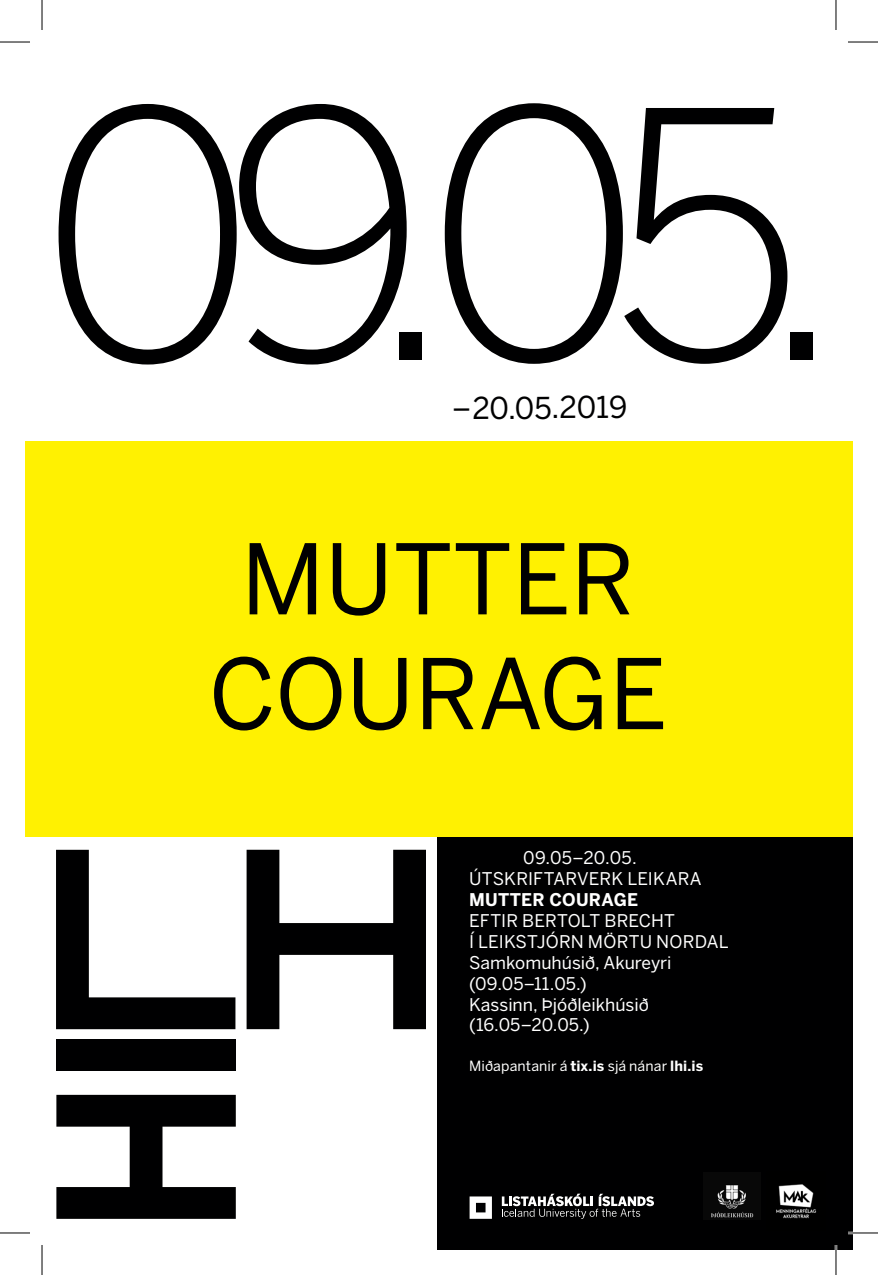
<style>
.page{position:relative;width:878px;height:1275px;background:#fff}
.page>*{position:absolute;margin:0;border:0;box-sizing:border-box;transform-origin:0 0}
.t1{font:300 339.2px "Benton Sans";color:#000001}
.t2{font:96.2px/114.8px "Benton Sans";color:#000001;text-align:center}
.t3{font:29.8px "Benton Sans";letter-spacing:-.01em;color:#000001}
.t4{font:17.4px/20.8px "Benton Sans";letter-spacing:.005em;color:#fff}
.t5{font:700 17.4px "Benton Sans";letter-spacing:.01em;color:#fff}
.t6{font:14px "Benton Sans";letter-spacing:.01em;color:#fff}
.s1{font-weight:700}
</style>
<div class="page">
<div style="left:438px;top:836px;width:415px;height:414px;background:#000001"></div>
<div style="left:25px;top:441px;width:828px;height:395px;background:#fff101"></div>
<svg style="left:469px;top:1196px;width:23px;height:22px"></svg>
<svg style="left:502px;top:1193px;width:152px;height:25px"></svg>
<svg style="left:56px;top:849px;width:179px;height:180px"></svg>
<svg style="left:247px;top:849px;width:179px;height:180px"></svg>
<div style="left:56px;top:1039px;width:180px;height:32px;background:#000001"></div>
<svg style="left:56px;top:1094px;width:180px;height:124px"></svg>
<img style="left:711px;top:1185px;width:43px;height:33px">
<img style="left:776px;top:1184px;width:41px;height:35px">
<hr style="left:848px;top:1231px;width:30px;height:3px;background:#fff">
<hr style="left:834px;top:1245px;width:3px;height:30px;background:#fff">
<hr style="left:0;top:42px;width:30px;height:1px;background:#000">
<hr style="left:848px;top:42px;width:30px;height:1px;background:#000">
<hr style="left:0;top:1232px;width:30px;height:1px;background:#000">
<hr style="left:848px;top:1232px;width:30px;height:1px;background:#000">
<hr style="left:42px;top:0;width:1px;height:30px;background:#000">
<hr style="left:42px;top:1245px;width:1px;height:30px;background:#000">
<hr style="left:835px;top:0;width:1px;height:30px;background:#000">
<hr style="left:835px;top:1245px;width:1px;height:30px;background:#000">
<p class="t1" style="left:38px;top:36px;width:810px">09.05.</p>
<p class="t3" style="left:452px;top:390px;width:177px">– 20.05.2019</p>
<p class="t2" style="left:209px;top:521px;width:460px">MUTTER<br>COURAGE</p>
<p class="t4" style="left:469px;top:847px;width:234px;text-indent:54px">09.05–20.05.<br>ÚTSKRIFTARVERK LEIKARA</p>
<p class="t5" style="left:469px;top:889px;width:171px">MUTTER COURAGE</p>
<p class="t4" style="left:469px;top:910px;width:207px">EFTIR BERTOLT BRECHT</p>
<p class="t4" style="left:469px;top:931px;width:261px">Í LEIKSTJÓRN MÖRTU NORDAL<br>Samkomuhúsið, Akureyri (09.05–11.05.)</p>
<p class="t4" style="left:469px;top:993px;width:181px">Kassinn, Þjóðleikhúsið (16.05–20.05.)</p>
<p class="t6" style="left:469px;top:1057px;width:236px">Miðapantanir á <span class="s1">tix.is</span> sjá nánar <span class="s1">lhi.is</span></p>
</div>
